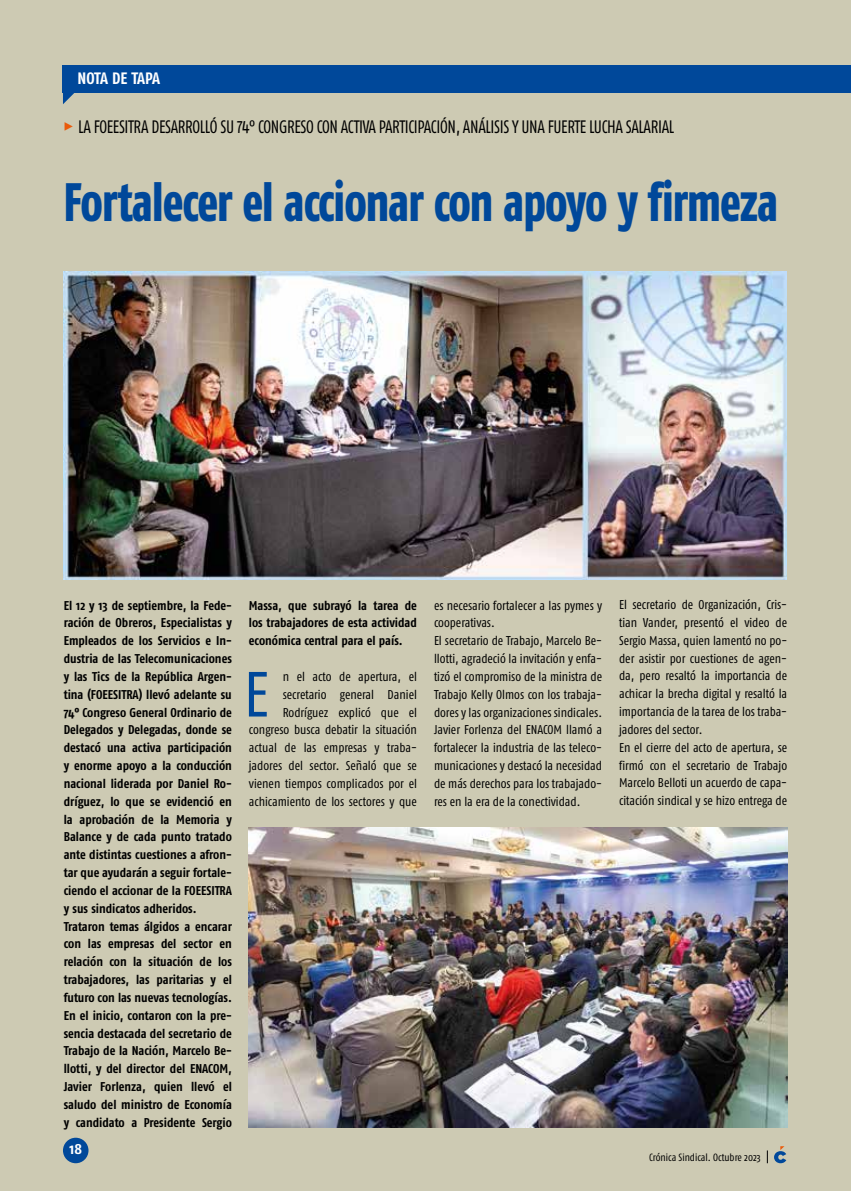
<style>
.page{position:relative;width:851px;height:1191px;background:#fff}
.page>*{position:absolute;margin:0;border:0;box-sizing:border-box;transform-origin:0 0}
.t1{font:63.6px "Fago Co";color:#00489a}
.t2{font:800 54px "Fago Co";letter-spacing:-.02em;color:#00489a;scale:.82 1}
.t3{font:18px "Fago Co Lf";letter-spacing:-.02em;color:#000;scale:.91 1}
.t4{font:700 16.5px "Fago Co";letter-spacing:-.03em;color:#fff}
.t5{font:700 15px "Fago Co";color:#fff}
.t6{font:700 12.75px/17.9px "Fago Co";color:#000}
.t7{font:12.75px/17.9px "Fago Co";color:#000}
.t8{font:10.5px "Fago Co";letter-spacing:-.005em;color:#000}
.s1{font-family:"Fago Co Extra Bold Caps Exp";color:#ea5b0b}
</style>
<div class="page">
<div style="left:0;top:0;width:850px;height:1191px;background:#cdcab3"></div>
<div style="left:63px;top:1137px;width:25px;height:26px;background:#00489a;border-radius:50%"></div>
<svg style="left:774px;top:1146px;width:12px;height:17px"></svg>
<svg style="left:767px;top:1150px;width:1px;height:13px"></svg>
<div style="left:63px;top:65px;width:787px;height:27px;background:#00489a"></div>
<svg style="left:63px;top:92px;width:18px;height:12px"></svg>
<img style="left:64px;top:271px;width:722px;height:308px">
<img style="left:249px;top:827px;width:538px;height:300px">
<p class="t4" style="left:77px;top:69px;width:84px">NOTA DE TAPA</p>
<h3 class="t3" style="left:64px;top:117px;width:672px"><span class="s1">%</span> LA FOEESITRA DESARROLLÓ SU 74° CONGRESO CON ACTIVA PARTICIPACIÓN, ANÁLISIS Y UNA FUERTE LUCHA SALARIAL</h3>
<h2 class="t2" style="left:64px;top:170px;width:872px">Fortalecer el accionar con apoyo y firmeza</h2>
<p class="t6" style="left:64px;top:596px;width:170px">El 12 y 13 de septiembre, la Fede&shy;ración de Obreros, Especialistas y<br>Empleados de los Servicios e In&shy;dustria de las Telecomunicaciones y las Tics de la República Argen&shy;tina (FOEESITRA) llevó adelante su<br>74° Congreso General Ordinario de<br>Delegados y Delegadas, donde se destacó una activa participación y enorme apoyo a la conducción nacional liderada por Daniel Ro&shy;dríguez, lo que se evidenció en la aprobación de la Memoria y<br>Balance y de cada punto tratado ante distintas cuestiones a afron&shy;tar que ayudarán a seguir fortale&shy;ciendo el accionar de la FOEESITRA y sus sindicatos adheridos.<br>Trataron temas álgidos a encarar con las empresas del sector en relación con la situación de los trabajadores, las paritarias y el futuro con las nuevas tecnologías.<br>En el inicio, contaron con la pre&shy;sencia destacada del secretario de<br>Trabajo de la Nación, Marcelo Be&shy;llotti, y del director del ENACOM,<br>Javier Forlenza, quien llevó el saludo del ministro de Economía y candidato a Presidente Sergio</p>
<p class="t6" style="left:249px;top:596px;width:169px;text-align:justify">Massa, que subrayó la tarea de los trabajadores de esta actividad económica central para el país.</p>
<p class="t7" style="left:249px;top:667px;width:169px;text-align:right">n el acto de apertura, el secretario general Daniel<br>Rodríguez explicó que el congreso busca debatir la situación actual de las empresas y traba&shy;jadores del sector. Señaló que se vienen tiempos complicados por el achicamiento de los sectores y que</p>
<h1 class="t1" style="left:244px;top:658px;width:26px">E</h1>
<p class="t5" style="left:69px;top:1140px;width:14px">18</p>
<p class="t7" style="left:434px;top:596px;width:169px">es necesario fortalecer a las pymes y cooperativas.<br>El secretario de Trabajo, Marcelo Be&shy;llotti, agradeció la invitación y enfa&shy;tizó el compromiso de la ministra de Trabajo Kelly Olmos con los trabaja&shy;dores y las organizaciones sindicales.<br>Javier Forlenza del ENACOM llamó a fortalecer la industria de las teleco&shy;municaciones y destacó la necesidad de más derechos para los trabajado&shy;res en la era de la conectividad.</p>
<p class="t7" style="left:619px;top:595px;width:169px">El secretario de Organización, Cris&shy;tian Vander, presentó el video de Sergio Massa, quien lamentó no po&shy;der asistir por cuestiones de agen&shy;da, pero resaltó la importancia de achicar la brecha digital y resaltó la importancia de la tarea de los traba&shy;jadores del sector.<br>En el cierre del acto de apertura, se firmó con el secretario de Trabajo Marcelo Belloti un acuerdo de capa&shy;citación sindical y se hizo entrega de</p>
<p class="t8" style="left:649px;top:1151px;width:113px">Crónica Sindical. Octubre 2023</p>
</div>
